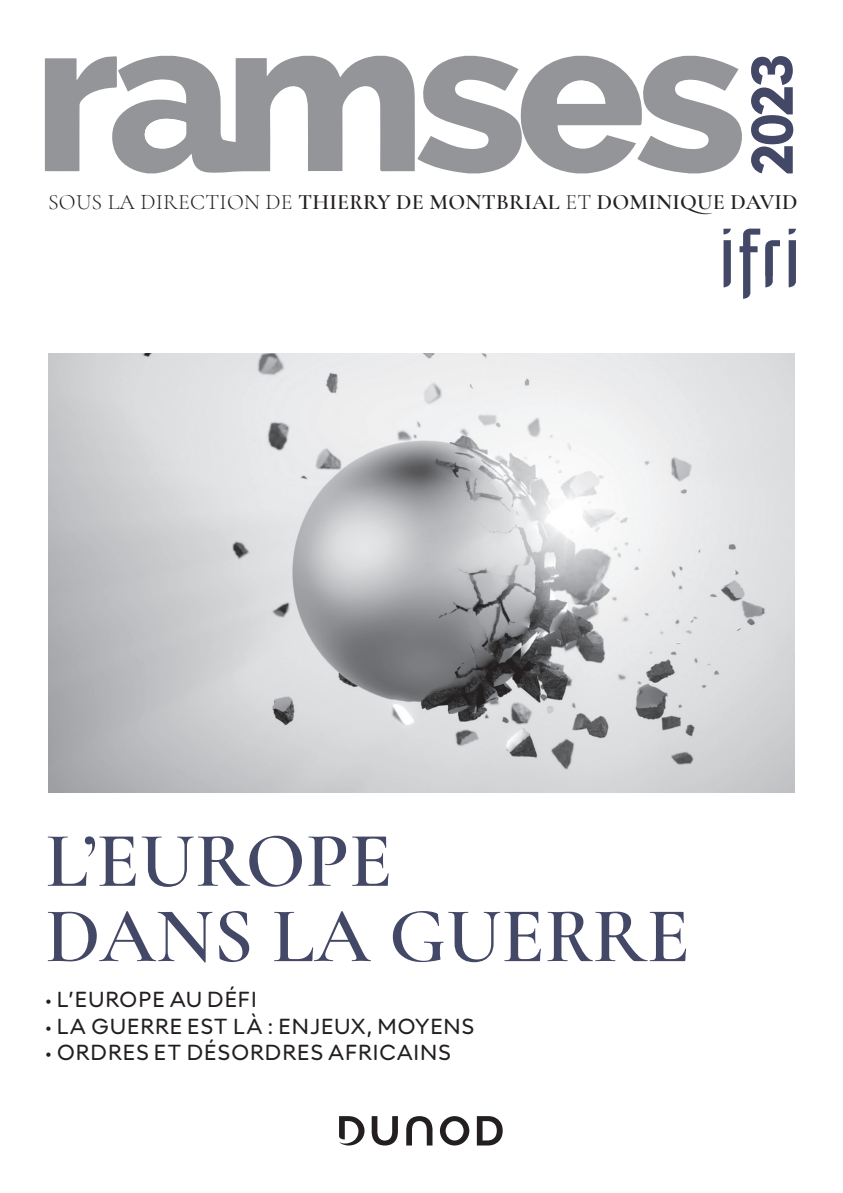
<style>
.page{position:relative;width:843px;height:1193px;background:#fff}
.page>*{position:absolute;margin:0;border:0;box-sizing:border-box;transform-origin:0 0}
.t1{font:600 78.75px/75.2px "Cormorant Garamond";color:#444867}
.t2{font:22.75px "neue Radial Soft C Regular";letter-spacing:.005em;color:#231f20}
.t3{font:600 22.05px "Cormorant Garamond";letter-spacing:.01em;color:#231f20}
.s1{font-weight:300}
.s2{font-family:"Cormorant Garamond";font-weight:300}
</style>
<div class="page">
<svg style="left:339px;top:1116px;width:25px;height:29px"></svg>
<svg style="left:406px;top:1116px;width:26px;height:29px"></svg>
<svg style="left:371px;top:1116px;width:27px;height:29px"></svg>
<svg style="left:440px;top:1116px;width:29px;height:29px"></svg>
<svg style="left:476px;top:1116px;width:26px;height:29px"></svg>
<svg style="left:45px;top:56px;width:696px;height:117px"></svg>
<svg style="left:723px;top:240px;width:7px;height:47px"></svg>
<svg style="left:788px;top:240px;width:7px;height:47px"></svg>
<svg style="left:739px;top:229px;width:40px;height:70px"></svg>
<svg style="left:788px;top:228px;width:7px;height:6px"></svg>
<svg style="left:723px;top:228px;width:7px;height:6px"></svg>
<img style="left:48px;top:354px;width:746px;height:439px">
<svg style="left:751px;top:56px;width:42px;height:118px"></svg>
<p class="t3" style="left:48px;top:188px;width:750px"><span class="s1">SOUS LA DIRECTION DE</span> THIERRY DE MONTBRIAL <span class="s1">ET</span> DOMINIQUE DAVID</p>
<h1 class="t1" style="left:45px;top:822px;width:645px">L’EUROPE<br>DANS LA GUERRE</h1>
<p class="t2" style="left:45px;top:986px;width:213px"><span class="s2">•</span> L’EUROPE AU DÉFI</p>
<p class="t2" style="left:45px;top:1012px;width:431px"><span class="s2">•</span> LA GUERRE EST LÀ : ENJEUX, MOYENS</p>
<p class="t2" style="left:45px;top:1038px;width:407px"><span class="s2">•</span> ORDRES ET DÉSORDRES AFRICAINS</p>
</div>
